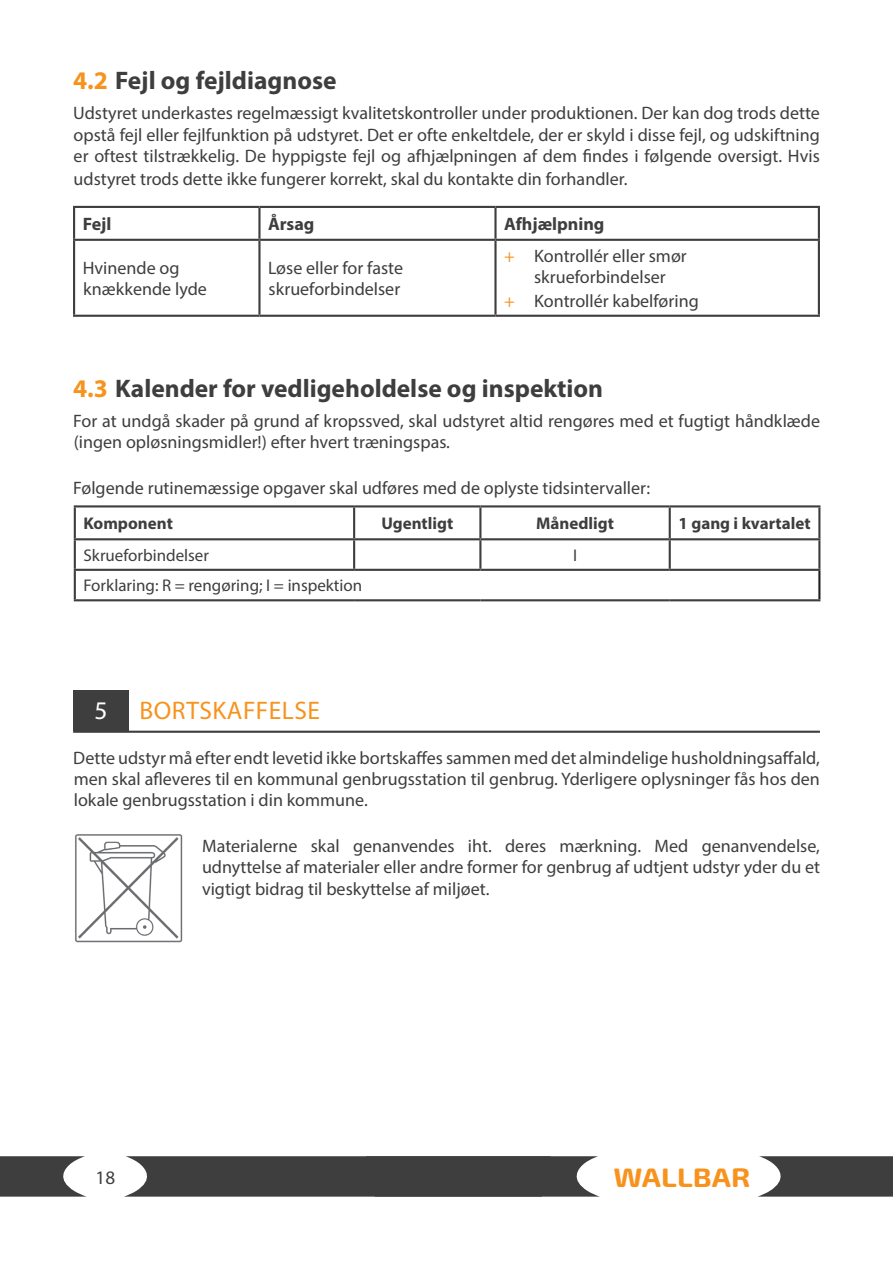
<style>
.page{position:relative;width:893px;height:1263px;background:#fff}
.page>*{position:absolute;margin:0;border:0;box-sizing:border-box;transform-origin:0 0}
.t1{font:700 26.7px "Exo Soft";color:#f7931d;scale:1.11 1}
.t2{font:700 25.5px "Myriad Pro";color:#3e3e3f}
.t3{font:25.5px "Myriad Pro";letter-spacing:.02em;color:#f7931d}
.t4{font:25.5px "Myriad Pro";color:#fff}
.t5{font:19.05px "Myriad Pro";color:#3e3e3f}
.t6{font:18px/21.1px "Myriad Pro";color:#3e3e3f;text-align:justify}
.t7{font:700 18px "Myriad Pro";color:#3e3e3f}
.t8{font:16.95px "Myriad Pro";color:#3e3e3f}
.t9{font:700 16.95px "Myriad Pro";color:#3e3e3f}
.s1{color:#f7931d}
</style>
<div class="page">
<img style="left:75px;top:834px;width:108px;height:109px">
<svg style="left:0;top:1156px;width:85px;height:40px"></svg>
<svg style="left:126px;top:1156px;width:472px;height:40px;background:#4a4a4b"></svg>
<svg style="left:759px;top:1156px;width:134px;height:40px;background:#545455"></svg>
<hr style="left:73px;top:208px;width:2px;height:31px;background:#3e3e3f">
<hr style="left:73px;top:206px;width:186px;height:2px;background:#3e3e3f">
<hr style="left:258px;top:208px;width:3px;height:31px;background:#3e3e3f">
<hr style="left:259px;top:206px;width:236px;height:2px;background:#3e3e3f">
<hr style="left:494px;top:208px;width:3px;height:31px;background:#3e3e3f">
<hr style="left:495px;top:206px;width:325px;height:2px;background:#3e3e3f">
<hr style="left:818px;top:208px;width:2px;height:31px;background:#3e3e3f">
<hr style="left:73px;top:241px;width:2px;height:74px;background:#3e3e3f">
<hr style="left:73px;top:239px;width:186px;height:2px;background:#3e3e3f">
<hr style="left:259px;top:239px;width:236px;height:2px;background:#3e3e3f">
<hr style="left:495px;top:239px;width:325px;height:2px;background:#3e3e3f">
<hr style="left:258px;top:241px;width:3px;height:74px;background:#3e3e3f">
<hr style="left:494px;top:241px;width:3px;height:74px;background:#3e3e3f">
<hr style="left:818px;top:241px;width:2px;height:74px;background:#3e3e3f">
<hr style="left:73px;top:315px;width:186px;height:2px;background:#3e3e3f">
<hr style="left:259px;top:315px;width:236px;height:2px;background:#3e3e3f">
<hr style="left:495px;top:315px;width:325px;height:2px;background:#3e3e3f">
<hr style="left:818px;top:571px;width:2px;height:28px;background:#231f20">
<hr style="left:74px;top:507px;width:2px;height:31px;background:#3e3e3f">
<hr style="left:74px;top:505px;width:280px;height:2px;background:#3e3e3f">
<hr style="left:353px;top:507px;width:2px;height:31px;background:#3e3e3f">
<hr style="left:354px;top:505px;width:126px;height:2px;background:#3e3e3f">
<hr style="left:479px;top:507px;width:2px;height:31px;background:#3e3e3f">
<hr style="left:480px;top:505px;width:190px;height:2px;background:#3e3e3f">
<hr style="left:669px;top:507px;width:2px;height:31px;background:#3e3e3f">
<hr style="left:670px;top:505px;width:150px;height:2px;background:#3e3e3f">
<hr style="left:818px;top:507px;width:2px;height:31px;background:#3e3e3f">
<hr style="left:74px;top:540px;width:2px;height:29px;background:#3e3e3f">
<hr style="left:74px;top:538px;width:280px;height:2px;background:#3e3e3f">
<hr style="left:353px;top:540px;width:2px;height:29px;background:#3e3e3f">
<hr style="left:354px;top:538px;width:126px;height:2px;background:#3e3e3f">
<hr style="left:479px;top:540px;width:2px;height:29px;background:#3e3e3f">
<hr style="left:480px;top:538px;width:190px;height:2px;background:#3e3e3f">
<hr style="left:669px;top:540px;width:2px;height:29px;background:#3e3e3f">
<hr style="left:670px;top:538px;width:150px;height:2px;background:#3e3e3f">
<hr style="left:818px;top:540px;width:2px;height:29px;background:#3e3e3f">
<hr style="left:74px;top:571px;width:2px;height:28px;background:#3e3e3f">
<hr style="left:74px;top:569px;width:280px;height:2px;background:#3e3e3f">
<hr style="left:74px;top:599px;width:280px;height:2px;background:#3e3e3f">
<hr style="left:354px;top:599px;width:126px;height:2px;background:#3e3e3f">
<hr style="left:480px;top:599px;width:190px;height:2px;background:#3e3e3f">
<hr style="left:670px;top:599px;width:150px;height:2px;background:#3e3e3f">
<hr style="left:354px;top:569px;width:126px;height:2px;background:#3e3e3f">
<hr style="left:480px;top:569px;width:190px;height:2px;background:#3e3e3f">
<hr style="left:670px;top:569px;width:150px;height:2px;background:#3e3e3f">
<div style="left:73px;top:690px;width:55px;height:41px;background:#3e3e3f"></div>
<hr style="left:73px;top:731px;width:747px;height:2px;background:#3e3e3f">
<p class="t2" style="left:73px;top:64px;width:265px"><span class="s1">4.2</span> Fejl og fejldiagnose</p>
<p class="t6" style="left:73px;top:103px;width:748px">Udstyret underkastes regelmæssigt kvalitetskontroller under produktionen. Der kan dog trods dette opstå fejl eller fejlfunktion på udstyret. Det er ofte enkeltdele, der er skyld i disse fejl, og udskiftning er oftest tilstrækkelig. De hyppigste fejl og afhjælpningen af dem findes i følgende oversigt. Hvis</p>
<p class="t6" style="left:74px;top:168px;width:555px">udstyret trods dette ikke fungerer korrekt, skal du kontakte din forhandler.</p>
<p class="t7" style="left:83px;top:212px;width:30px">Fejl</p>
<p class="t7" style="left:268px;top:212px;width:48px">Årsag</p>
<p class="t7" style="left:504px;top:212px;width:102px">Afhjælpning</p>
<p class="t6" style="left:83px;top:257px;width:126px">Hvinende og knækkende lyde</p>
<p class="t6" style="left:268px;top:257px;width:137px">Løse eller for faste skrueforbindelser</p>
<p class="t6" style="left:504px;top:245px;width:184px;text-align:center"><span class="s1">+</span> Kontrollér eller smør skrueforbindelser</p>
<p class="t6" style="left:504px;top:290px;width:196px"><span class="s1">+</span> Kontrollér kabelføring</p>
<p class="t2" style="left:73px;top:371px;width:531px"><span class="s1">4.3</span> Kalender for vedligeholdelse og inspektion</p>
<p class="t6" style="left:73px;top:410px;width:748px">For at undgå skader på grund af kropssved, skal udstyret altid rengøres med et fugtigt håndklæde (ingen opløsningsmidler!) efter hvert træningspas.</p>
<p class="t6" style="left:73px;top:477px;width:578px">Følgende rutinemæssige opgaver skal udføres med de oplyste tidsintervaller:</p>
<p class="t9" style="left:83px;top:512px;width:91px">Komponent</p>
<p class="t9" style="left:381px;top:512px;width:74px">Ugentligt</p>
<p class="t9" style="left:536px;top:512px;width:79px">Månedligt</p>
<p class="t9" style="left:679px;top:512px;width:134px">1 gang i kvartalet</p>
<p class="t8" style="left:83px;top:545px;width:127px">Skrueforbindelser</p>
<p class="t8" style="left:573px;top:545px;width:6px">I</p>
<p class="t8" style="left:83px;top:575px;width:280px">Forklaring: R = rengøring; I = inspektion</p>
<p class="t4" style="left:94px;top:694px;width:15px">5</p>
<p class="t3" style="left:140px;top:694px;width:182px">BORTSKAFFELSE</p>
<p class="t6" style="left:73px;top:747px;width:748px">Dette udstyr må efter endt levetid ikke bortskaffes sammen med det almindelige husholdningsaffald, men skal afleveres til en kommunal genbrugsstation til genbrug. Yderligere oplysninger fås hos den lokale genbrugsstation i din kommune.</p>
<p class="t6" style="left:202px;top:835px;width:619px">Materialerne skal genanvendes iht. deres mærkning. Med genanvendelse, udnyttelse af materialer eller andre former for genbrug af udtjent udstyr yder du et vigtigt bidrag til beskyttelse af miljøet.</p>
<p class="t5" style="left:96px;top:1166px;width:21px">18</p>
<h1 class="t1" style="left:613px;top:1161px;width:125px">WALLBAR</h1>
</div>
